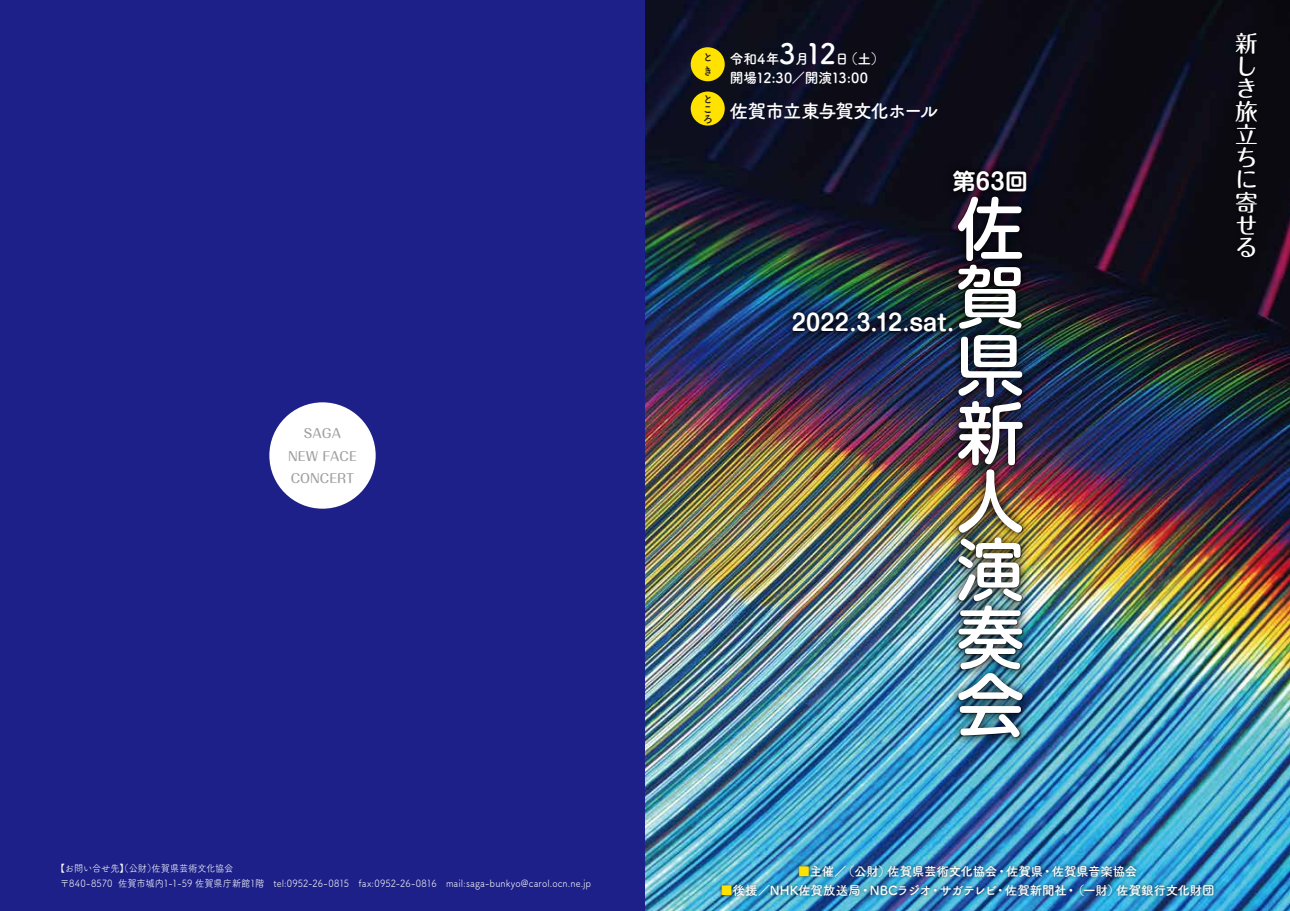
<style>
.page{position:relative;width:1290px;height:911px;background:#fff}
.page>*{position:absolute;margin:0;border:0;box-sizing:border-box;transform-origin:0 0}
.t1{font:500 68.12px/68.1px "Shin M Go";color:#fff;text-align:justify}
.t2{font:500 22.75px/22.8px "Maru Fo Pro";color:#fff;text-align:justify}
.t3{font:700 22.75px "Shin M Go De";color:#fff}
.t4{font:700 22.5px "Shin M Go De";color:#fff}
.t5{font:700 18.75px "Tsuku A Rd Gothic";letter-spacing:-.05em;color:#fff}
.t6{font:700 14px/18.9px "Tsuku A Rd Gothic";letter-spacing:-.01em;color:#fff}
.t7{font:700 12.5px "Tsuku A Rd Gothic";letter-spacing:-.015em;color:#fff}
.t8{font:500 12.5px/22.5px "Maru Fo Pro";color:#9fa0a0;text-align:center}
.t9{font:700 11px/9.9px "Tsuku A Rd Gothic";color:#221815}
.t10{font:10px/15px "Tsuku A Rd Gothic";letter-spacing:.005em;color:#fff;scale:.92 1}
.s1{font-size:28.12px}
.s2{color:#ffe200}
</style>
<div class="page">
<img style="left:645px;top:0;width:645px;height:911px">
<div style="left:0;top:0;width:645px;height:911px;background:#1d2088"></div>
<img style="left:715px;top:859px;width:505px;height:44px">
<div style="left:1229px;top:26px;width:34px;height:239px;background:#0a090f"></div>
<div style="left:269px;top:402px;width:107px;height:106px;background:#fff;border-radius:50%"></div>
<img style="left:939px;top:156px;width:102px;height:50px">
<img style="left:951px;top:168px;width:78px;height:14px">
<img style="left:943px;top:182px;width:94px;height:571px">
<img style="left:955px;top:193px;width:71px;height:548px">
<div style="left:691px;top:47px;width:34px;height:34px;background:#ffe200;border-radius:50%"></div>
<div style="left:691px;top:92px;width:34px;height:34px;background:#ffe200;border-radius:50%"></div>
<img style="left:778px;top:298px;width:189px;height:49px">
<img style="left:790px;top:310px;width:166px;height:26px">
<p class="t8" style="left:288px;top:420px;width:70px">SAGA<br>NEW FACE<br>CONCERT</p>
<p class="t9" style="left:702px;top:50px;width:10px;line-height:14px">とき</p>
<p class="t9" style="left:702px;top:93px;width:11px;text-align:justify">ところ</p>
<h3 class="t6" style="left:730px;top:48px;width:170px">令和4年<span class="s1">3</span>月<span class="s1">12</span>日（土）　開場12:30／開演13:00</h3>
<h3 class="t5" style="left:730px;top:96px;width:210px">佐賀市立東与賀文化ホール</h3>
<h2 class="t3" style="left:953px;top:165px;width:76px">第63回</h2>
<h1 class="t1" style="left:956px;top:189px;width:68px">佐賀県新人演奏会</h1>
<h3 class="t4" style="left:792px;top:306px;width:164px">2022.3.12.sat.</h3>
<h2 class="t2" style="left:1235px;top:29px;width:23px">新しき旅立ちに寄せる</h2>
<p class="t10" style="left:60px;top:860px;width:579px;text-indent:-5px">【お問い合せ先】（公財）佐賀県芸術文化協会<br>〒840-8570 佐賀市城内1-1-59 佐賀県庁新館1階　tel:0952-26-0815　fax:0952-26-0816　mail:saga-bunkyo@carol.ocn.ne.jp</p>
<p class="t7" style="left:798px;top:861px;width:341px"><span class="s2">■</span>主催／（公財）佐賀県芸術文化協会・佐賀県・佐賀県音楽協会</p>
<p class="t7" style="left:720px;top:880px;width:496px"><span class="s2">■</span>後援／NHK佐賀放送局・NBCラジオ・サガテレビ・佐賀新聞社・（一財）佐賀銀行文化財団</p>
</div>
